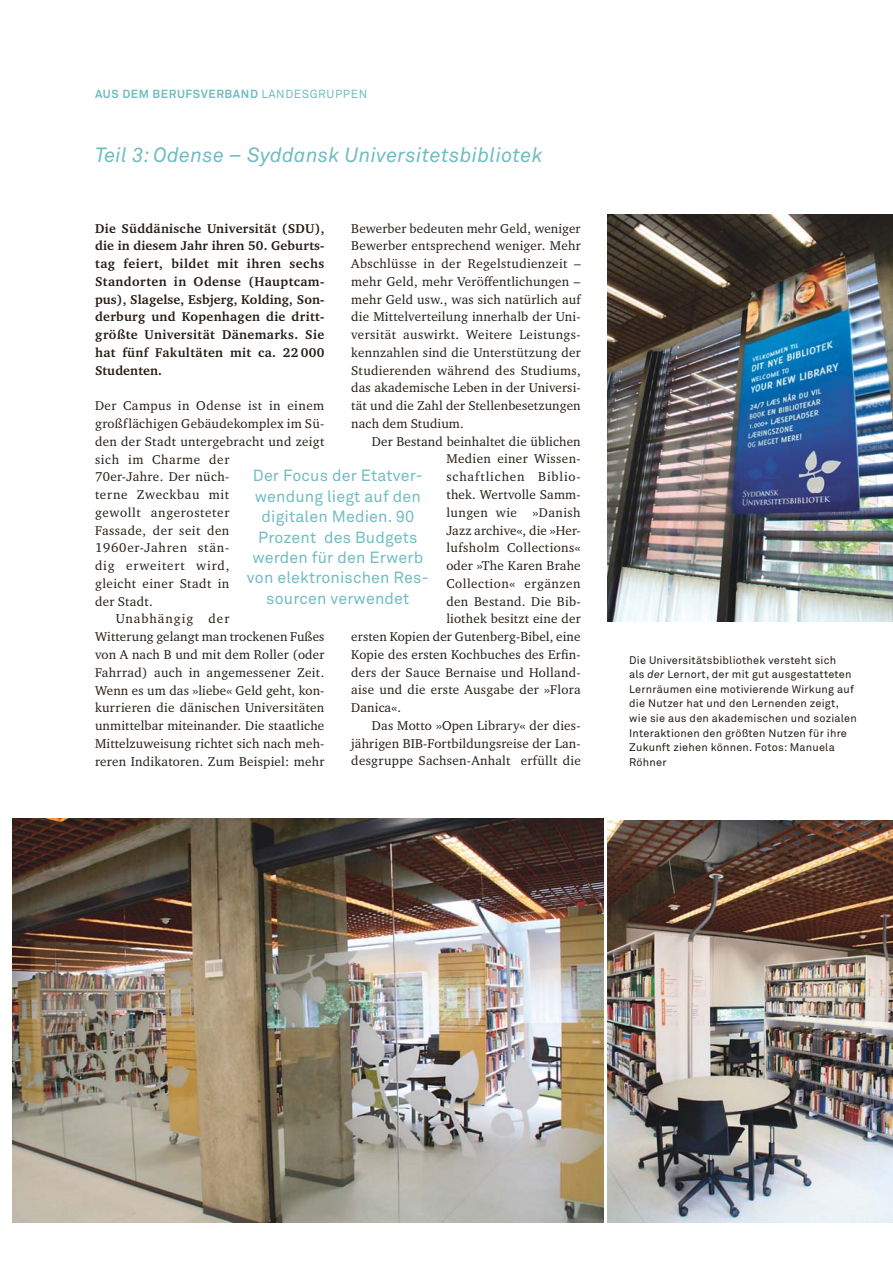
<style>
.page{position:relative;width:893px;height:1263px;background:#fff}
.page>*{position:absolute;margin:0;border:0;box-sizing:border-box;transform-origin:0 0}
.t1{font:italic 20.4px "Akkurat Pro";letter-spacing:.01em;color:#71bdc2}
.t2{font:16.05px/20.4px "Akkurat Pro";letter-spacing:.01em;color:#71bdc2;text-align:center}
.t3{font:13.05px/17.7px "Charter ITC Pro";letter-spacing:.02em;color:#251d16;text-align:justify}
.t4{font:700 13.05px/17.7px "Charter ITC Pro";letter-spacing:.03em;color:#251d16;text-align:justify}
.t5{font:13.05px "Charter ITC Pro";letter-spacing:.06em;color:#251d16}
.t6{font:13.05px "Charter ITC Pro";letter-spacing:.05em;color:#251d16}
.t7{font:13.05px "Charter ITC Pro";letter-spacing:.055em;color:#251d16}
.t8{font:13.05px "Charter ITC Pro";letter-spacing:.065em;color:#251d16}
.t9{font:13.05px "Charter ITC Pro";letter-spacing:.04em;color:#251d16}
.t10{font:13.05px "Charter ITC Pro";letter-spacing:.075em;color:#251d16}
.t11{font:700 11.7px "Akkurat Pro";letter-spacing:.05em;color:#71bdc2}
.t12{font:10.95px/14.5px "Akkurat Pro";letter-spacing:.02em;color:#251d16}
.s1{font-weight:400}
.s2{font-style:italic}
</style>
<div class="page">
<img style="left:607px;top:215px;width:286px;height:406px">
<img style="left:12px;top:819px;width:591px;height:403px">
<img style="left:607px;top:820px;width:286px;height:402px">
<p class="t11" style="left:95px;top:89px;width:274px">AUS DEM BERUFSVERBAND <span class="s1">LANDESGRUPPEN</span></p>
<h1 class="t1" style="left:95px;top:143px;width:449px">Teil 3: Odense – Syddansk Universitetsbibliotek</h1>
<p class="t3" style="left:351px;top:220px;width:231px">Bewerber bedeuten mehr Geld, weniger Bewerber entsprechend weniger. Mehr Abschlüsse in der Regelstudienzeit – mehr Geld, mehr Veröffentlichungen – mehr Geld usw., was sich natürlich auf die Mittelverteilung innerhalb der Uni&shy;versität auswirkt. Weitere Leistungs&shy;kennzahlen sind die Unterstützung der Studierenden während des Studiums, das akademische Leben in der Universi&shy;tät und die Zahl der Stellenbesetzungen nach dem Studium.</p>
<p class="t3" style="left:372px;top:433px;width:210px">Der Bestand beinhaltet die üblichen</p>
<p class="t3" style="left:446px;top:451px;width:136px">Medien einer Wissen-</p>
<p class="t8" style="left:446px;top:471px;width:136px">schaftlichen Biblio-</p>
<p class="t3" style="left:446px;top:486px;width:136px">thek. Wertvolle Samm-</p>
<p class="t3" style="left:446px;top:504px;width:136px">lungen wie »Danish</p>
<p class="t3" style="left:446px;top:522px;width:136px">Jazz archive«, die »Her-</p>
<p class="t3" style="left:446px;top:540px;width:136px">lufsholm Collections«</p>
<p class="t3" style="left:446px;top:557px;width:136px">oder »The Karen Brahe</p>
<p class="t9" style="left:446px;top:578px;width:136px">Collection« ergänzen</p>
<p class="t3" style="left:446px;top:593px;width:136px">den Bestand. Die Bib-</p>
<p class="t3" style="left:446px;top:611px;width:136px">liothek besitzt eine der</p>
<p class="t3" style="left:351px;top:628px;width:231px">ersten Kopien der Gutenberg-Bibel, eine</p>
<p class="t3" style="left:351px;top:646px;width:231px">Kopie des ersten Kochbuches des Erfin-</p>
<p class="t3" style="left:351px;top:664px;width:231px">ders der Sauce Bernaise und Holland-</p>
<p class="t3" style="left:351px;top:682px;width:231px">aise und die erste Ausgabe der »Flora</p>
<p class="t3" style="left:351px;top:699px;width:51px">Danica«.</p>
<p class="t3" style="left:372px;top:717px;width:210px">Das Motto »Open Library« der dies-</p>
<p class="t3" style="left:351px;top:735px;width:231px">jährigen BIB-Fortbildungsreise der Lan-</p>
<p class="t3" style="left:351px;top:753px;width:231px">desgruppe Sachsen-Anhalt erfüllt die</p>
<p class="t4" style="left:95px;top:220px;width:231px">Die Süddänische Universität (SDU), die in diesem Jahr ihren 50. Geburts&shy;tag feiert, bildet mit ihren sechs Standorten in Odense (Hauptcam&shy;pus), Slagelse, Esbjerg, Kolding, Son&shy;derburg und Kopenhagen die dritt&shy;größte Universität Dänemarks. Sie hat fünf Fakultäten mit ca. 22 000<br>Studenten.</p>
<p class="t3" style="left:95px;top:398px;width:231px">Der Campus in Odense ist in einem</p>
<p class="t3" style="left:95px;top:415px;width:231px">großflächigen Gebäudekomplex im Sü-</p>
<p class="t3" style="left:95px;top:433px;width:231px">den der Stadt untergebracht und zeigt</p>
<p class="t6" style="left:95px;top:453px;width:136px">sich im Charme der</p>
<p class="t3" style="left:95px;top:469px;width:136px">70er-Jahre. Der nüch-</p>
<p class="t6" style="left:95px;top:489px;width:136px">terne Zweckbau mit</p>
<p class="t7" style="left:95px;top:507px;width:136px">gewollt angerosteter</p>
<p class="t3" style="left:95px;top:522px;width:136px">Fassade, der seit den</p>
<p class="t5" style="left:95px;top:542px;width:136px">1960er-Jahren stän-</p>
<p class="t5" style="left:95px;top:560px;width:136px">dig erweitert wird,</p>
<p class="t3" style="left:95px;top:575px;width:136px">gleicht einer Stadt in</p>
<p class="t3" style="left:95px;top:593px;width:59px">der Stadt.</p>
<p class="t10" style="left:116px;top:613px;width:115px">Unabhängig der</p>
<p class="t3" style="left:95px;top:629px;width:231px">Witterung gelangt man trockenen Fußes</p>
<p class="t3" style="left:95px;top:646px;width:231px">von A nach B und mit dem Roller (oder</p>
<p class="t3" style="left:95px;top:664px;width:231px">Fahrrad) auch in angemessener Zeit.</p>
<p class="t3" style="left:95px;top:682px;width:231px">Wenn es um das »liebe« Geld geht, kon-</p>
<p class="t3" style="left:95px;top:700px;width:231px">kurrieren die dänischen Universitäten</p>
<p class="t3" style="left:95px;top:717px;width:231px">unmittelbar miteinander. Die staatliche</p>
<p class="t3" style="left:95px;top:735px;width:231px">Mittelzuweisung richtet sich nach meh-</p>
<p class="t3" style="left:95px;top:753px;width:231px">reren Indikatoren. Zum Beispiel: mehr</p>
<p class="t2" style="left:247px;top:467px;width:183px">Der Focus der Etatver&shy;wendung liegt auf den digitalen Medien. 90<br>Prozent des Budgets werden für den Erwerb von elektronischen Res&shy;sourcen verwendet</p>
<p class="t12" style="left:629px;top:654px;width:229px">Die Universitätsbibliothek versteht sich<br>als <span class="s2">der</span> Lernort, der mit gut ausgestatteten Lernräumen eine motivierende Wirkung auf die Nutzer hat und den Lernenden zeigt, wie sie aus den akademischen und sozialen Interaktionen den größten Nutzen für ihre Zukunft ziehen können. Fotos: Manuela Röhner</p>
</div>
